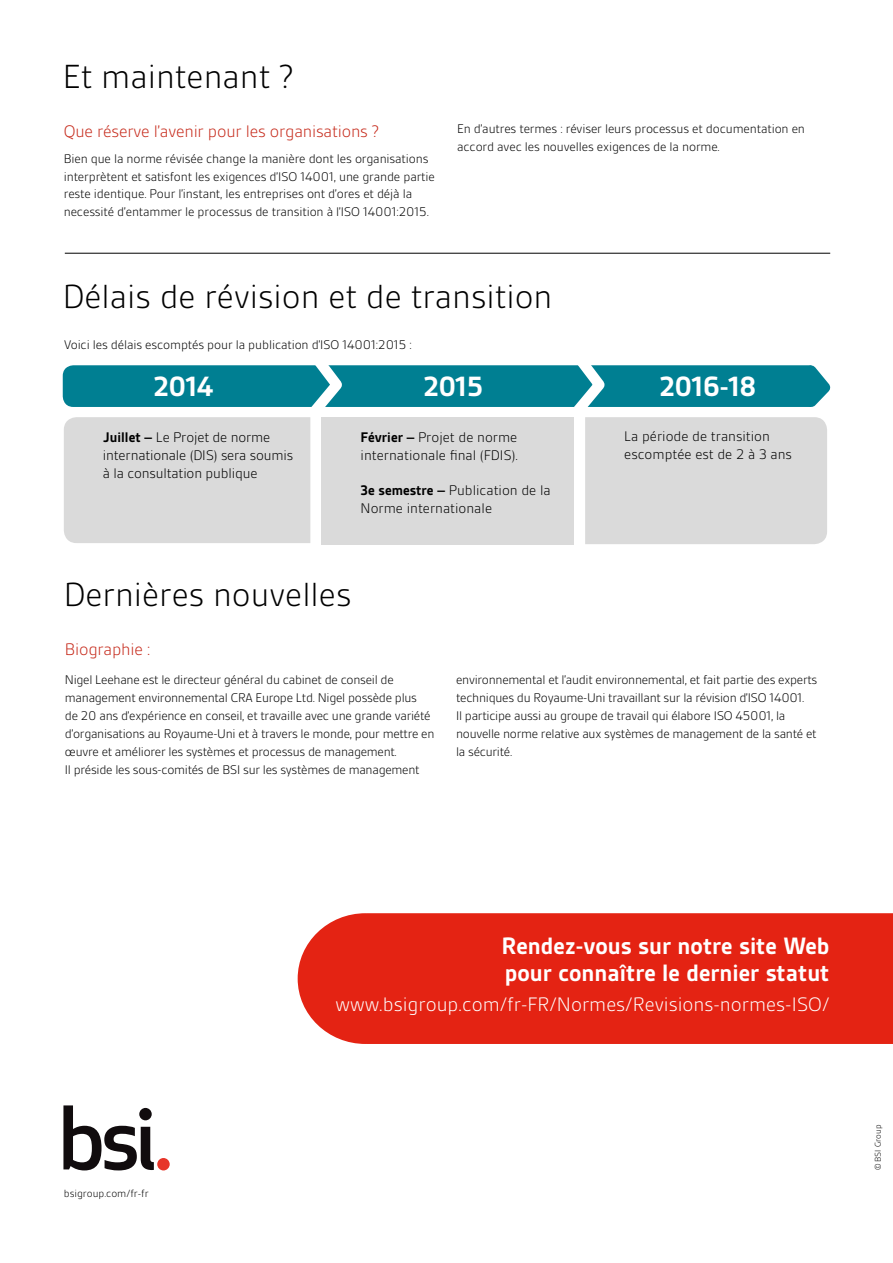
<style>
.page{position:relative;width:893px;height:1263px;background:#fff}
.page>*{position:absolute;margin:0;border:0;box-sizing:border-box;transform-origin:0 0}
.t1{font:300 36px "BSI Gesta";color:#000}
.t2{font:700 30px "BSI Gesta";color:#fff}
.t3{font:700 25.5px/27px "BSI Gesta";color:#fff}
.t4{font:300 21px "BSI Gesta";color:#fff}
.t5{font:300 18px "BSI Gesta";letter-spacing:-.01em;color:#c62a1b}
.t6{font:300 15px/18px "BSI Gesta";color:#000}
.t7{font:300 13.5px/18px "BSI Gesta";letter-spacing:-.02em;color:#000}
.t8{font:300 11.25px "BSI Gesta";color:#000}
.t9{font:300 9px "BSI Gesta";color:#000}
.s1{font-weight:700}
</style>
<div class="page">
<svg style="left:63px;top:1105px;width:91px;height:65px"></svg>
<div style="left:157px;top:1158px;width:13px;height:12px;background:#e73529;border-radius:50%"></div>
<div style="left:298px;top:913px;width:595px;height:131px;background:#e42313"></div>
<hr style="left:65px;top:253px;width:765px;height:1px;background:#000">
<svg style="left:63px;top:365px;width:768px;height:179px;background:#9fc4c9"></svg>
<div style="left:321px;top:417px;width:253px;height:127px;background:#dadada"></div>
<p class="t1" style="left:63px;top:58px;width:233px">Et maintenant ?</p>
<p class="t5" style="left:64px;top:122px;width:317px">Que réserve l’avenir pour les organisations ?</p>
<p class="t7" style="left:64px;top:150px;width:373px">Bien que la norme révisée change la manière dont les organisations interprètent et satisfont les exigences d’ISO 14001, une grande partie reste identique. Pour l’instant, les entreprises ont d’ores et déjà la necessité d’entammer le processus de transition à l’ISO 14001:2015.</p>
<p class="t7" style="left:457px;top:120px;width:349px">En d’autres termes : réviser leurs processus et documentation en accord avec les nouvelles exigences de la norme.</p>
<p class="t1" style="left:63px;top:278px;width:491px">Délais de révision et de transition</p>
<p class="t7" style="left:64px;top:336px;width:349px">Voici les délais escomptés pour la publication d’ISO 14001:2015 :</p>
<p class="t2" style="left:153px;top:371px;width:62px">2014</p>
<p class="t2" style="left:423px;top:371px;width:62px">2015</p>
<p class="t2" style="left:659px;top:371px;width:99px">2016-18</p>
<p class="t6" style="left:361px;top:429px;width:159px"><span class="s1">Février –</span> Projet de norme internationale final (FDIS).</p>
<p class="t6" style="left:361px;top:482px;width:192px"><span class="s1">3e semestre –</span> Publication de la<br>Norme internationale</p>
<p class="t6" style="left:103px;top:429px;width:192px"><span class="s1">Juillet –</span> Le Projet de norme internationale (DIS) sera soumis à la consultation publique</p>
<p class="t6" style="left:624px;top:428px;width:169px">La période de transition escomptée est de 2 à 3 ans</p>
<p class="t1" style="left:64px;top:576px;width:289px">Dernières nouvelles</p>
<p class="t5" style="left:65px;top:640px;width:87px">Biographie :</p>
<p class="t7" style="left:65px;top:671px;width:371px">Nigel Leehane est le directeur général du cabinet de conseil de management environnemental CRA Europe Ltd. Nigel possède plus<br>de 20 ans d’expérience en conseil, et travaille avec une grande variété d’organisations au Royaume-Uni et à travers le monde, pour mettre en œuvre et améliorer les systèmes et processus de management.</p>
<p class="t7" style="left:65px;top:761px;width:356px">Il préside les sous-comités de BSI sur les systèmes de management</p>
<p class="t7" style="left:456px;top:671px;width:363px">environnemental et l’audit environnemental, et fait partie des experts techniques du Royaume-Uni travaillant sur la révision d’ISO 14001.</p>
<p class="t7" style="left:456px;top:707px;width:362px">Il participe aussi au groupe de travail qui élabore ISO 45001, la nouvelle norme relative aux systèmes de management de la santé et la sécurité.</p>
<p class="t8" style="left:64px;top:1188px;width:86px">bsigroup.com/fr-fr</p>
<p class="t3" style="left:501px;top:932px;width:330px">Rendez-vous sur notre site Web pour connaître le dernier statut</p>
<p class="t4" style="left:335px;top:993px;width:496px">www.bsigroup.com/fr-FR/Normes/Revisions-normes-ISO/</p>
<p class="t9" style="left:873px;top:1170px;width:47px;rotate:-90deg">© BSI Group</p>
</div>
